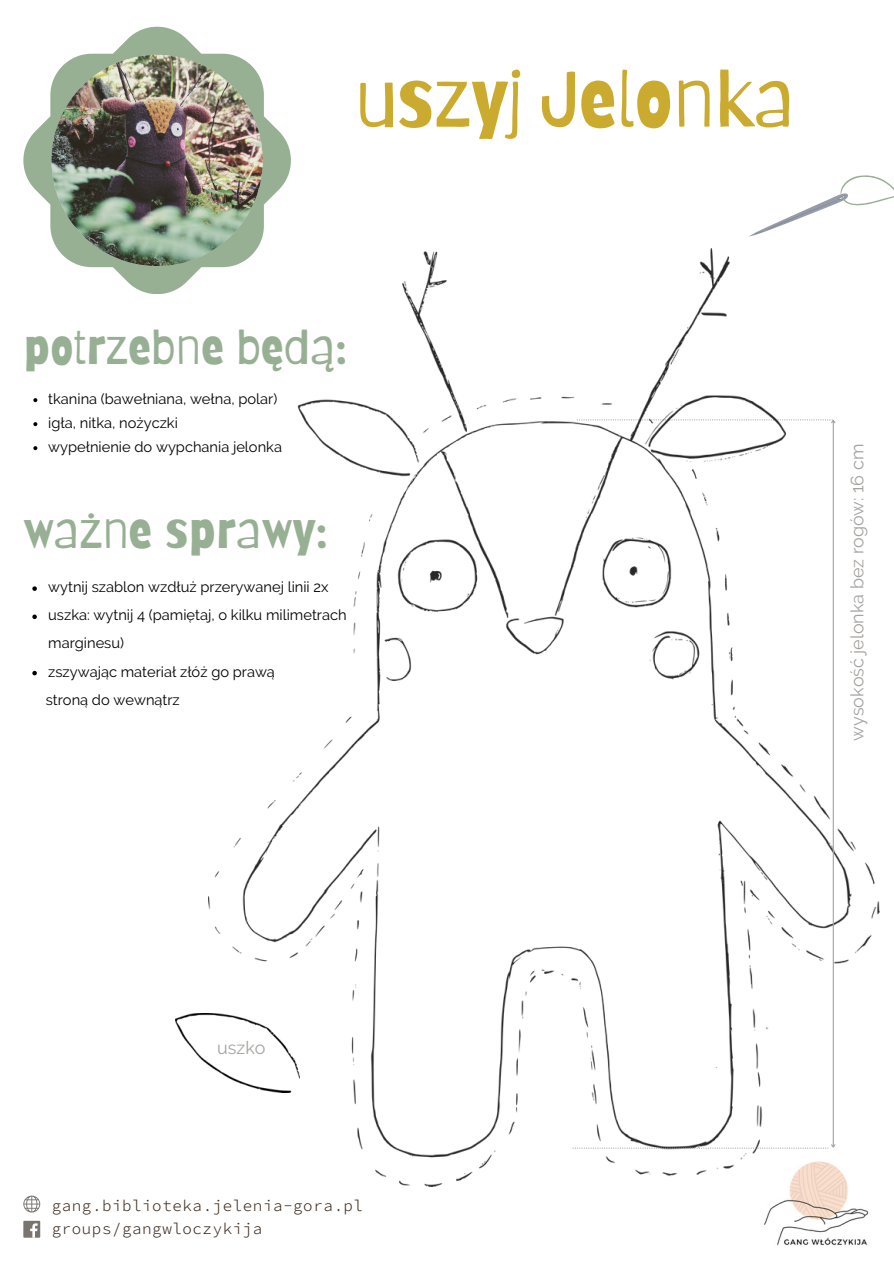
<style>
.page{position:relative;width:894px;height:1264px;background:#fff}
.page>*{position:absolute;margin:0;border:0;box-sizing:border-box;transform-origin:0 0}
.t1{font:77.1px "Barriecito";color:#cbab2f}
.t2{font:48.3px "Barriecito";color:#97b094}
.t3{font:46.8px "Barriecito";color:#97b094}
.t4{font:18px "Raleway";color:#a5a3a1}
.t5{font:14.7px/28.2px "Raleway";color:#000}
.t6{font:300 13.5px/23.1px "Kawkab Mono";letter-spacing:.045em;color:#3b2a1d}
</style>
<div class="page">
<svg style="left:23px;top:27px;width:268px;height:267px"></svg>
<img style="left:51px;top:55px;width:212px;height:211px;border-radius:50%">
<img style="left:764px;top:1186px;width:105px;height:60px">
<img style="left:209px;top:248px;width:670px;height:938px">
<hr style="left:832px;top:420px;width:1px;height:726px;background:#a5a3a1">
<svg style="left:572px;top:1143px;width:264px;height:5px"></svg>
<svg style="left:576px;top:418px;width:260px;height:6px"></svg>
<div style="left:23px;top:1220px;width:17px;height:17px;background:#78756f"></div>
<svg style="left:30px;top:1223px;width:8px;height:14px"></svg>
<svg style="left:23px;top:1195px;width:17px;height:17px"></svg>
<img style="left:175px;top:1013px;width:124px;height:79px">
<svg style="left:32px;top:586px;width:5px;height:5px"></svg>
<svg style="left:32px;top:614px;width:5px;height:5px"></svg>
<svg style="left:32px;top:671px;width:5px;height:4px"></svg>
<svg style="left:33px;top:398px;width:4px;height:4px"></svg>
<svg style="left:33px;top:422px;width:4px;height:4px"></svg>
<svg style="left:33px;top:446px;width:4px;height:4px"></svg>
<svg style="left:748px;top:175px;width:145px;height:94px"></svg>
<h1 class="t1" style="left:357px;top:52px;width:439px">uszyj Jelonka</h1>
<h3 class="t3" style="left:23px;top:319px;width:325px">potrzebne będą:</h3>
<p class="t5" style="left:48px;top:387px;width:235px;line-height:24px">tkanina (bawełniana, wełna, polar) igła, nitka, nożyczki<br>wypełnienie do wypchania jelonka</p>
<h2 class="t2" style="left:23px;top:501px;width:306px">ważne sprawy:</h2>
<p class="t5" style="left:46px;top:572px;width:302px">wytnij szablon wzdłuż przerywanej linii 2x uszka: wytnij 4 (pamiętaj, o kilku milimetrach marginesu)<br>zszywając materiał złóż go prawą<br>stroną do wewnątrz</p>
<p class="t4" style="left:846px;top:740px;width:298px;rotate:-90deg">wysokość jelonka bez rogów: 16 cm</p>
<p class="t4" style="left:217px;top:1037px;width:50px">uszko</p>
<p class="t6" style="left:52px;top:1194px;width:313px">gang.biblioteka.jelenia-gora.pl groups/gangwloczykija</p>
</div>
